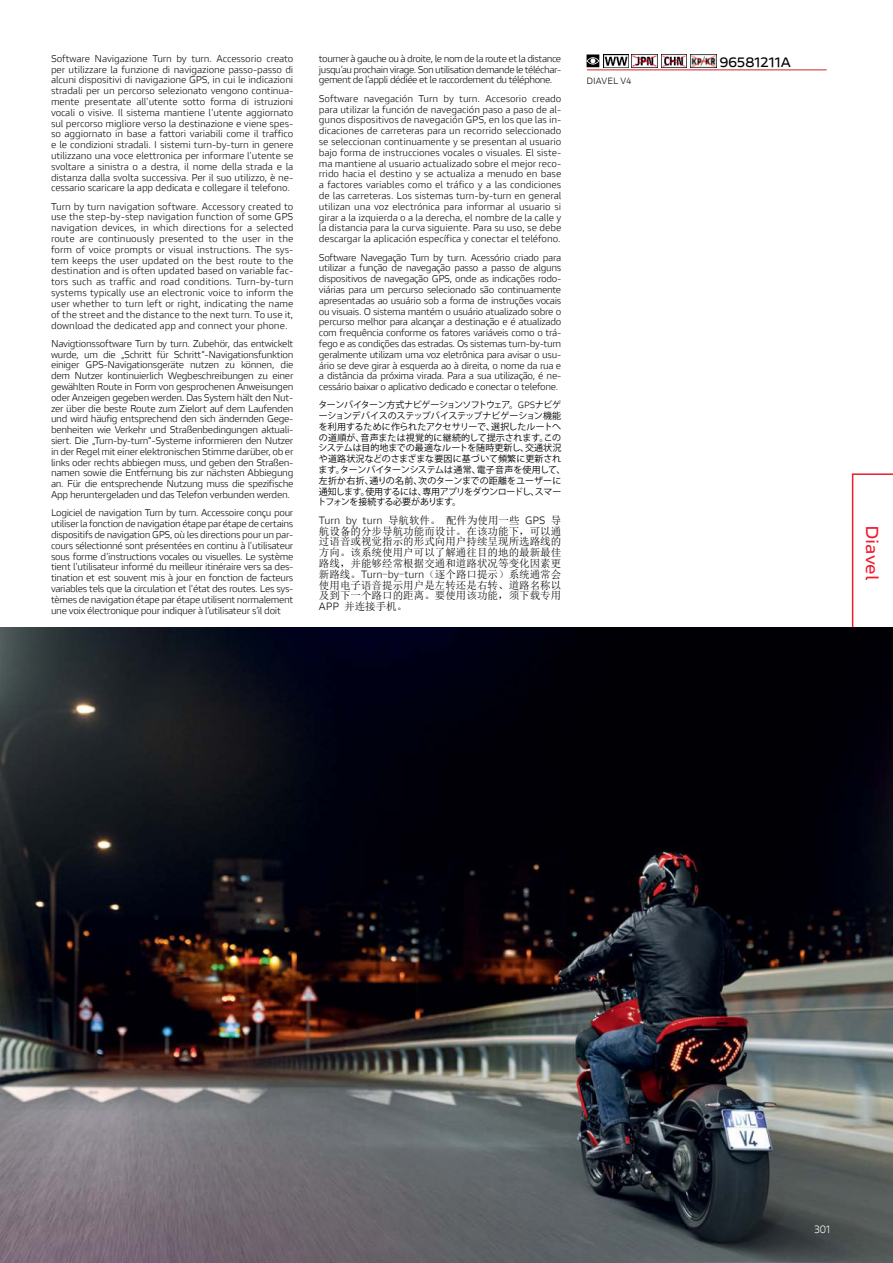
<style>
.page{position:relative;width:893px;height:1263px;background:#fff}
.page>*{position:absolute;margin:0;border:0;box-sizing:border-box;transform-origin:0 0}
.t1{font:700 17.25px "Ducati Style Ext";color:#ee1c2e}
.t2{font:700 13.5px "Ducati Style Ext";color:#000}
.t3{font:10.5px/10.8px "Sim Sun";letter-spacing:.005em;color:#000;text-align:justify}
.t4{font:10.5px "Ducati Style";color:#000}
.t5{font:10.5px "Ducati Style";color:#fff}
.t6{font:9.75px/10.8px "Ducati Style";letter-spacing:-.03em;color:#000;text-align:justify}
.t7{font:9px/10.8px "Koz Go Pr 6 N";letter-spacing:-.02em;color:#000}
.t8{font:9px "Ducati Style";color:#000}
.s1{font-family:"Ducati Style"}
.s2{font-family:"Sim Sun"}
</style>
<div class="page">
<svg style="left:852px;top:473px;width:41px;height:155px"></svg>
<svg style="left:587px;top:54px;width:12px;height:13px"></svg>
<img style="left:603px;top:55px;width:25px;height:12px">
<img style="left:632px;top:55px;width:25px;height:12px">
<img style="left:661px;top:55px;width:26px;height:12px">
<img style="left:690px;top:55px;width:26px;height:12px">
<hr style="left:587px;top:70px;width:240px;height:1px;background:#d2232a">
<img style="left:0;top:628px;width:893px;height:635px">
<p class="t6" style="left:51px;top:53px;width:244px">Software Navigazione Turn by turn. Accessorio creato per utilizzare la funzione di navigazione passo-passo di alcuni dispositivi di navigazione GPS, in cui le indicazioni stradali per un percorso selezionato vengono continua&shy;mente presentate all'utente sotto forma di istruzioni vocali o visive. Il sistema mantiene l'utente aggiornato sul percorso migliore verso la destinazione e viene spes&shy;so aggiornato in base a fattori variabili come il traffico e le condizioni stradali. I sistemi turn-by-turn in genere utilizzano una voce elettronica per informare l'utente se svoltare a sinistra o a destra, il nome della strada e la distanza dalla svolta successiva. Per il suo utilizzo, è ne&shy;cessario scaricare la app dedicata e collegare il telefono.</p>
<p class="t6" style="left:51px;top:201px;width:244px">Turn by turn navigation software. Accessory created to use the step-by-step navigation function of some GPS navigation devices, in which directions for a selected route are continuously presented to the user in the form of voice prompts or visual instructions. The sys&shy;tem keeps the user updated on the best route to the destination and is often updated based on variable fac&shy;tors such as traffic and road conditions. Turn-by-turn systems typically use an electronic voice to inform the user whether to turn left or right, indicating the name of the street and the distance to the next turn. To use it, download the dedicated app and connect your phone.</p>
<p class="t6" style="left:51px;top:338px;width:244px">Navigtionssoftware Turn by turn. Zubehör, das entwickelt wurde, um die „Schritt für Schritt“-Navigationsfunktion einiger GPS-Navigationsgeräte nutzen zu können, die dem Nutzer kontinuierlich Wegbeschreibungen zu einer gewählten Route in Form von gesprochenen Anweisungen oder Anzeigen gegeben werden. Das System hält den Nut&shy;zer über die beste Route zum Zielort auf dem Laufenden und wird häufig entsprechend den sich ändernden Gege&shy;benheiten wie Verkehr und Straßenbedingungen aktuali&shy;siert. Die „Turn-by-turn“-Systeme informieren den Nutzer in der Regel mit einer elektronischen Stimme darüber, ob er links oder rechts abbiegen muss, und geben den Straßen&shy;namen sowie die Entfernung bis zur nächsten Abbiegung an. Für die entsprechende Nutzung muss die spezifische App heruntergeladen und das Telefon verbunden werden.</p>
<p class="t6" style="left:51px;top:507px;width:244px">Logiciel de navigation Turn by turn. Accessoire conçu pour utiliser la fonction de navigation étape par étape de certains dispositifs de navigation GPS, où les directions pour un par&shy;cours sélectionné sont présentées en continu à l'utilisateur sous forme d'instructions vocales ou visuelles. Le système tient l'utilisateur informé du meilleur itinéraire vers sa des&shy;tination et est souvent mis à jour en fonction de facteurs variables tels que la circulation et l'état des routes. Les sys&shy;tèmes de navigation étape par étape utilisent normalement une voix électronique pour indiquer à l’utilisateur s’il doit</p>
<p class="t6" style="left:319px;top:53px;width:244px">tourner à gauche ou à droite, le nom de la route et la distance jusqu’au prochain virage. Son utilisation demande le téléchar&shy;gement de l’appli dédiée et le raccordement du téléphone.</p>
<p class="t6" style="left:319px;top:93px;width:244px">Software navegación Turn by turn. Accesorio creado para utilizar la función de navegación paso a paso de al&shy;gunos dispositivos de navegación GPS, en los que las in&shy;dicaciones de carreteras para un recorrido seleccionado se seleccionan continuamente y se presentan al usuario bajo forma de instrucciones vocales o visuales. El siste&shy;ma mantiene al usuario actualizado sobre el mejor reco&shy;rrido hacia el destino y se actualiza a menudo en base a factores variables como el tráfico y a las condiciones de las carreteras. Los sistemas turn-by-turn en general utilizan una voz electrónica para informar al usuario si girar a la izquierda o a la derecha, el nombre de la calle y la distancia para la curva siguiente. Para su uso, se debe descargar la aplicación específica y conectar el teléfono.</p>
<p class="t6" style="left:319px;top:252px;width:244px">Software Navegação Turn by turn. Acessório criado para utilizar a função de navegação passo a passo de alguns dispositivos de navegação GPS, onde as indicações rodo&shy;viárias para um percurso selecionado são continuamente apresentadas ao usuário sob a forma de instruções vocais ou visuais. O sistema mantém o usuário atualizado sobre o percurso melhor para alcançar a destinação e é atualizado com frequência conforme os fatores variáveis como o trá&shy;fego e as condições das estradas. Os sistemas turn-by-turn geralmente utilizam uma voz eletrônica para avisar o usu&shy;ário se deve girar à esquerda ao à direita, o nome da rua e a distância da próxima virada. Para a sua utilização, é ne&shy;cessário baixar o aplicativo dedicado e conectar o telefone.</p>
<p class="t7" style="left:318px;top:400px;width:249px">ターンバイターン方式ナビゲーションソフトウェア。<span class="s1">GPS</span>ナビゲーションデバイスのステップバイステップナビゲーション機能を利用するために作られたアクセサリーで、選択したルートへの道順が、音声または視覚的に継続的して提示されます。このシステムは目的地までの最適なルートを随時更新し、交通状況や道路状況などのさまざまな要因に基づいて頻繁に更新されます。ターンバイターンシステムは通常、電子音声を使用して、左折か右折、通りの名前、次のターンまでの距離をユーザーに通知します。使用するには、専用アプリをダウンロードし、スマートフォンを接続する必要があります。</p>
<p class="t4" style="left:319px;top:513px;width:244px">Turn by turn <span class="s2">导航软件。 配件为使用一些</span> GPS <span class="s2">导</span></p>
<p class="t3" style="left:319px;top:525px;width:244px">航设备的分步导航功能而设计。在该功能下，可以通过语音或视觉指示的形式向用户持续呈现所选路线的方向。该系统使用户可以了解通往目的地的最新最佳路线，并能够经常根据交通和道路状况等变化因素更新路线。<span class="s1">Turn</span>-<span class="s1">by</span>-<span class="s1">turn</span>（逐个路口提示）系统通常会使用电子语音提示用户是左转还是右转、道路名称以及到下一个路口的距离。要使用该功能，须下载专用<span class="s1">APP</span> 并连接手机。</p>
<p class="t8" style="left:587px;top:75px;width:46px">DIAVEL V4</p>
<h2 class="t2" style="left:720px;top:57px;width:73px">96581211A</h2>
<h1 class="t1" style="left:879px;top:524px;width:57px;rotate:90deg">Diavel</h1>
<p class="t5" style="left:814px;top:1223px;width:17px">301</p>
</div>
